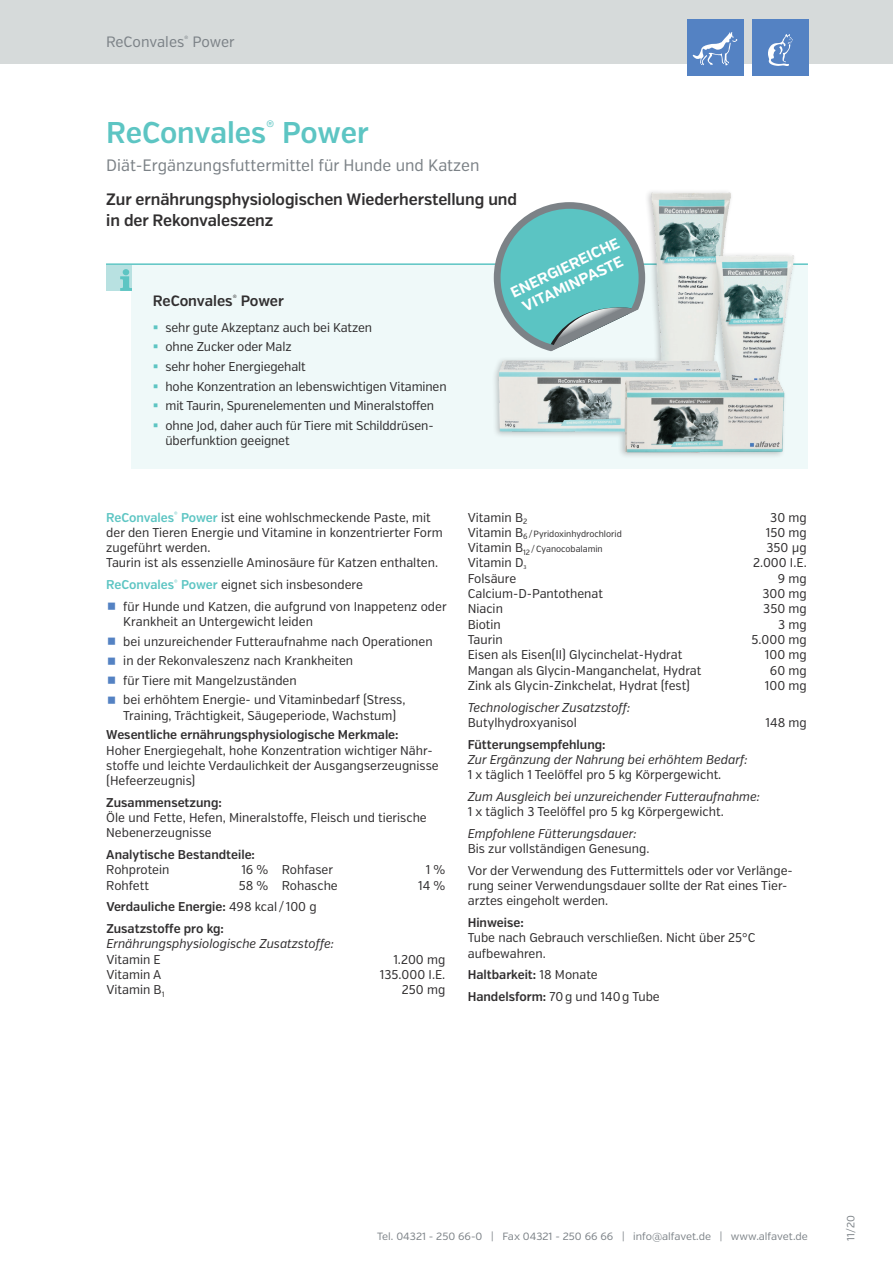
<style>
.page{position:relative;width:893px;height:1263px;background:#fff}
.page>*{position:absolute;margin:0;border:0;box-sizing:border-box;transform-origin:0 0}
.t1{font:600 30px "Verb Cond";letter-spacing:-.005em;color:#5dc5c3}
.t2{font:600 16.5px/21px "Verb Cond";letter-spacing:-.005em;color:#312f30}
.t3{font:16.5px "Verb Cond";color:#7c8287}
.t4{font:700 15px/18px "Verb";color:#fff;text-align:center}
.t5{font:15px "Verb Cond";letter-spacing:-.005em;color:#7c8287}
.t6{font:600 15px "Verb Cond";letter-spacing:-.005em;color:#312f30}
.t7{font:12.75px/19.5px "Verb Cond";color:#312f30}
.t8{font:600 12.75px/21.8px "Verb Cond";color:#312f30}
.t9{font:italic 12.75px "Verb Cond";color:#312f30}
.t10{font:10.5px "Verb";color:#7c8287}
.t11{font:9px "Verb Cond";color:#312f30}
.t12{font:5.4px "Verb Cond";color:#312f30}
.s1{font-weight:600;color:#5dc5c3}
.s2{font-weight:400}
.s3{font-size:12.75px}
</style>
<div class="page">
<div style="left:0;top:0;width:893px;height:64px;background:#d6dada"></div>
<div style="left:752px;top:19px;width:56px;height:57px;background:#5482c3"></div>
<img style="left:768px;top:35px;width:24px;height:30px">
<div style="left:687px;top:19px;width:56px;height:57px;background:#5482c3"></div>
<svg style="left:693px;top:32px;width:44px;height:33px"></svg>
<div style="left:131px;top:264px;width:677px;height:205px;background:#eff9f9"></div>
<div style="left:106px;top:265px;width:26px;height:25px;background:#b8e1e1"></div>
<img style="left:121px;top:269px;width:11px;height:21px">
<hr style="left:106px;top:263px;width:702px;height:2px;background:#5dc5c3">
<img style="left:489px;top:191px;width:315px;height:265px">
<svg style="left:494px;top:202px;width:151px;height:149px"></svg>
<p class="t5" style="left:106px;top:33px;width:130px">ReConvales<sup>®</sup> Power</p>
<h1 class="t1" style="left:106px;top:115px;width:264px">ReConvales<sup>®</sup> Power</h1>
<p class="t3" style="left:106px;top:156px;width:375px">Diät-Ergänzungsfuttermittel für Hunde und Katzen</p>
<p class="t2" style="left:106px;top:189px;width:412px">Zur ernährungsphysiologischen Wiederherstellung und in der Rekonvaleszenz</p>
<p class="t6" style="left:153px;top:292px;width:133px">ReConvales<sup>®</sup> Power</p>
<p class="t7" style="left:165px;top:318px;width:283px">sehr gute Akzeptanz auch bei Katzen<br>ohne Zucker oder Malz<br>sehr hoher Energiegehalt<br>hohe Konzentration an lebenswichtigen Vitaminen mit Taurin, Spurenelementen und Mineralstoffen ohne Jod, daher auch für Tiere mit Schilddrüsen-</p>
<p class="t7" style="left:165px;top:431px;width:126px">überfunktion geeignet</p>
<p class="t4" style="left:508px;top:284px;width:120px;rotate:-25deg">ENERGIEREICHE<br>VITAMINPASTE</p>
<p class="t7" style="left:106px;top:510px;width:338px;line-height:15.3px"><span class="s1">ReConvales</span><sup>®</sup> <span class="s1">Power</span> ist eine wohlschmeckende Paste, mit der den Tieren Energie und Vitamine in konzentrierter Form zugeführt werden.<br>Taurin ist als essenzielle Aminosäure für Katzen enthalten.</p>
<p class="t7" style="left:123px;top:574px;width:325px;line-height:21.8px;text-indent:-17px"><span class="s1">ReConvales</span><sup>®</sup> <span class="s1">Power</span> eignet sich insbesondere<br>für Hunde und Katzen, die aufgrund von Inappetenz oder</p>
<p class="t7" style="left:123px;top:612px;width:311px">Krankheit an Untergewicht leiden<br>bei unzureichender Futteraufnahme nach Operationen in der Rekonvaleszenz nach Krankheiten<br>für Tiere mit Mangelzuständen<br>bei erhöhtem Energie- und Vitaminbedarf (Stress,</p>
<p class="t7" style="left:123px;top:706px;width:274px">Training, Trächtigkeit, Säugeperiode, Wachstum)</p>
<p class="t8" style="left:106px;top:724px;width:294px">Wesentliche ernährungsphysiologische Merkmale:</p>
<p class="t7" style="left:106px;top:743px;width:334px;line-height:15.3px">Hoher Energiegehalt, hohe Konzentration wichtiger Nähr&shy;stoffe und leichte Verdaulichkeit der Ausgangserzeugnisse (Hefeerzeugnis)</p>
<p class="t8" style="left:106px;top:792px;width:117px">Zusammensetzung:</p>
<p class="t7" style="left:106px;top:810px;width:322px;line-height:15.3px">Öle und Fette, Hefen, Mineralstoffe, Fleisch und tierische<br>Nebenerzeugnisse</p>
<p class="t8" style="left:106px;top:844px;width:150px">Analytische Bestandteile:</p>
<p class="t7" style="left:106px;top:860px;width:65px">Rohprotein</p>
<p class="t7" style="left:241px;top:860px;width:93px">16 % Rohfaser</p>
<p class="t7" style="left:426px;top:860px;width:21px">1%</p>
<p class="t7" style="left:106px;top:876px;width:44px">Rohfett</p>
<p class="t7" style="left:239px;top:876px;width:101px">58 % Rohasche</p>
<p class="t7" style="left:418px;top:876px;width:29px">14 %</p>
<p class="t8" style="left:106px;top:896px;width:212px">Verdauliche Energie: <span class="s2">498 kcal / 100 g<br></span>Zusatzstoffe pro kg:</p>
<p class="t9" style="left:106px;top:936px;width:229px">Ernährungsphysiologische Zusatzstoffe:</p>
<p class="t7" style="left:106px;top:950px;width:56px">Vitamin E</p>
<p class="t7" style="left:393px;top:950px;width:54px">1.200 mg</p>
<p class="t7" style="left:106px;top:965px;width:57px">Vitamin A</p>
<p class="t7" style="left:380px;top:965px;width:67px">135.000 I.E.</p>
<p class="t7" style="left:106px;top:980px;width:60px">Vitamin B<sub>1</sub></p>
<p class="t7" style="left:402px;top:980px;width:45px">250 mg</p>
<p class="t7" style="left:468px;top:508px;width:61px">Vitamin B<sub>2</sub></p>
<p class="t7" style="left:770px;top:508px;width:38px">30 mg</p>
<p class="t11" style="left:468px;top:528px;width:156px"><span class="s3">Vitamin B</span><sub>6</sub> /Pyridoxinhydrochlorid</p>
<p class="t7" style="left:766px;top:523px;width:43px">150 mg</p>
<p class="t11" style="left:468px;top:544px;width:137px"><span class="s3">Vitamin B</span><sub>12</sub> /Cyanocobalamin</p>
<p class="t7" style="left:766px;top:538px;width:42px">350 μg</p>
<p class="t7" style="left:468px;top:553px;width:57px">Vitamin D</p>
<p class="t12" style="left:523px;top:564px;width:5px">3</p>
<p class="t7" style="left:753px;top:553px;width:55px">2.000 I.E.</p>
<p class="t7" style="left:468px;top:569px;width:50px">Folsäure</p>
<p class="t7" style="left:778px;top:569px;width:30px">9 mg</p>
<p class="t7" style="left:468px;top:584px;width:137px">Calcium-D-Pantothenat</p>
<p class="t7" style="left:762px;top:584px;width:46px">300 mg</p>
<p class="t7" style="left:468px;top:599px;width:37px">Niacin</p>
<p class="t7" style="left:763px;top:599px;width:45px">350 mg</p>
<p class="t7" style="left:468px;top:615px;width:35px">Biotin</p>
<p class="t7" style="left:778px;top:615px;width:30px">3 mg</p>
<p class="t7" style="left:468px;top:630px;width:36px">Taurin</p>
<p class="t7" style="left:752px;top:630px;width:57px">5.000 mg</p>
<p class="t7" style="left:468px;top:645px;width:216px">Eisen als Eisen(II) Glycinchelat-Hydrat</p>
<p class="t7" style="left:765px;top:645px;width:43px">100 mg</p>
<p class="t7" style="left:468px;top:661px;width:235px">Mangan als Glycin-Manganchelat, Hydrat</p>
<p class="t7" style="left:770px;top:661px;width:38px">60 mg</p>
<p class="t7" style="left:468px;top:676px;width:224px">Zink als Glycin-Zinkchelat, Hydrat (fest)</p>
<p class="t7" style="left:765px;top:676px;width:43px">100 mg</p>
<p class="t9" style="left:468px;top:699px;width:164px">Technologischer Zusatzstoff:</p>
<p class="t7" style="left:468px;top:713px;width:111px">Butylhydroxyanisol</p>
<p class="t7" style="left:765px;top:713px;width:43px">148 mg</p>
<p class="t8" style="left:468px;top:733px;width:139px">Fütterungsempfehlung:</p>
<p class="t9" style="left:468px;top:752px;width:281px">Zur Ergänzung der Nahrung bei erhöhtem Bedarf:</p>
<p class="t7" style="left:468px;top:765px;width:255px">1 x täglich 1 Teelöffel pro 5 kg Körpergewicht.</p>
<p class="t9" style="left:468px;top:789px;width:294px">Zum Ausgleich bei unzureichender Futteraufnahme:</p>
<p class="t7" style="left:468px;top:802px;width:258px">1 x täglich 3 Teelöffel pro 5 kg Körpergewicht.</p>
<p class="t9" style="left:468px;top:826px;width:170px">Empfohlene Fütterungsdauer:</p>
<p class="t7" style="left:468px;top:838px;width:327px;line-height:21.8px">Bis zur vollständigen Genesung.<br>Vor der Verwendung des Futtermittels oder vor Verlänge-</p>
<p class="t7" style="left:468px;top:878px;width:319px;line-height:15.3px">rung seiner Verwendungsdauer sollte der Rat eines Tier&shy;arztes eingeholt werden.</p>
<p class="t8" style="left:468px;top:912px;width:58px">Hinweise:</p>
<p class="t7" style="left:468px;top:930px;width:289px;line-height:15.3px">Tube nach Gebrauch verschließen. Nicht über 25°C aufbewahren.</p>
<p class="t8" style="left:468px;top:964px;width:194px">Haltbarkeit: <span class="s2">18 Monate<br></span>Handelsform: <span class="s2">70g und 140g Tube</span></p>
<p class="t10" style="left:377px;top:1229px;width:432px">Tel. 04321 - 250 66-0 | Fax 04321 - 250 66 66 | info@alfavet.de | www.alfavet.de</p>
<p class="t10" style="left:845px;top:1240px;width:27px;rotate:-90deg">11/20</p>
</div>
